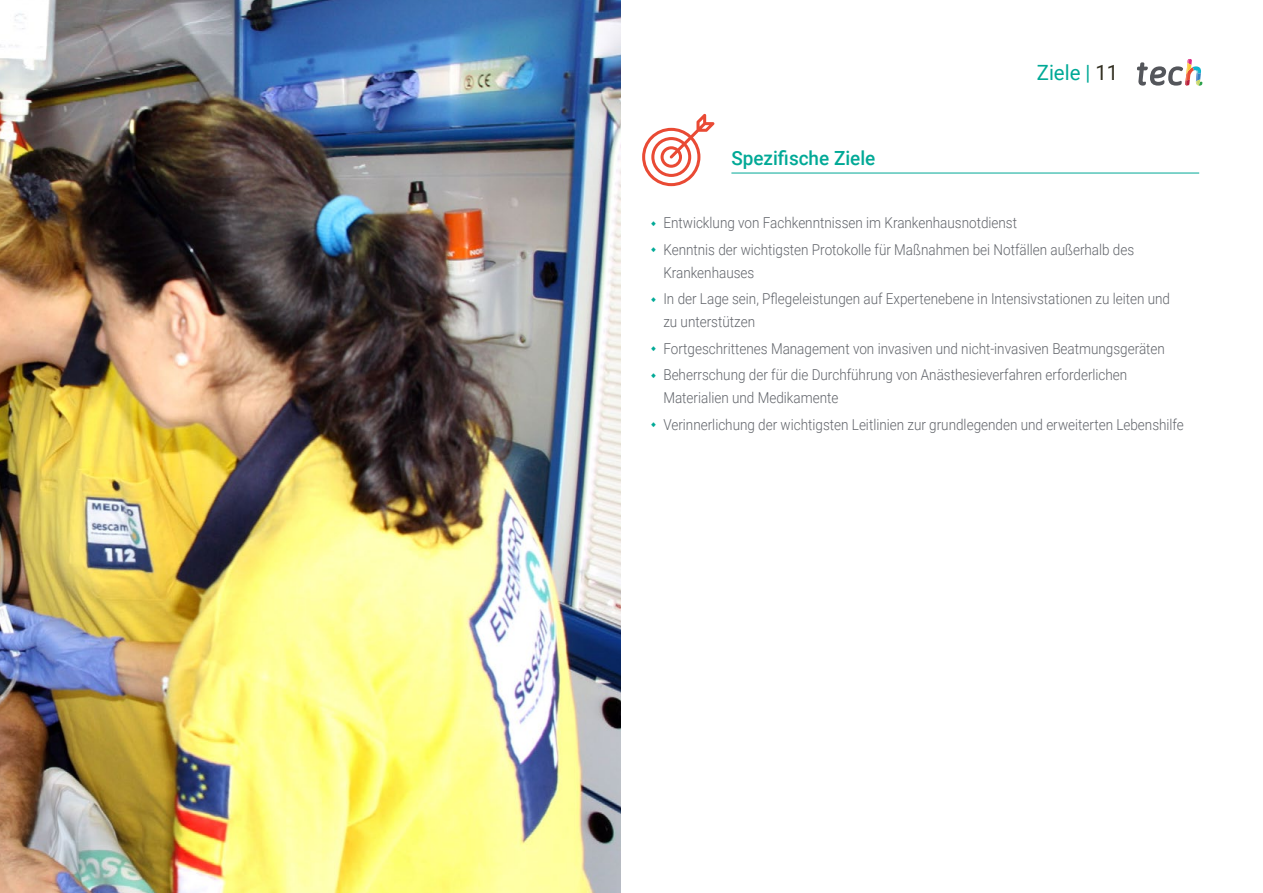
<style>
.page{position:relative;width:1263px;height:893px;background:#fff}
.page>*{position:absolute;margin:0;border:0;box-sizing:border-box;transform-origin:0 0}
.t1{font:21px "Roboto";color:#00a996}
.t2{font:500 19.5px "Roboto";color:#00a996}
.t3{font:300 15px/26.7px "Roboto";color:#61646a;scale:.9 1}
.s1{color:#312e20}
</style>
<div class="page">
<img style="left:0;top:0;width:621px;height:893px">
<svg style="left:1137px;top:59px;width:65px;height:27px"></svg>
<hr style="left:731px;top:173px;width:468px;height:1px;background:#00a996">
<svg style="left:642px;top:114px;width:72px;height:72px"></svg>
<h2 class="t2" style="left:731px;top:144px;width:145px">Spezifische Ziele</h2>
<h1 class="t1" style="left:1037px;top:57px;width:83px">Ziele | <span class="s1">11</span></h1>
<p class="t3" style="left:663px;top:209px;width:525px">Entwicklung von Fachkenntnissen im Krankenhausnotdienst<br>Kenntnis der wichtigsten Protokolle für Maßnahmen bei Notfällen außerhalb des</p>
<p class="t3" style="left:663px;top:258px;width:564px">Krankenhauses<br>In der Lage sein, Pflegeleistungen auf Expertenebene in Intensivstationen zu leiten und</p>
<p class="t3" style="left:663px;top:308px;width:559px">zu unterstützen<br>Fortgeschrittenes Management von invasiven und nicht-invasiven Beatmungsgeräten<br>Beherrschung der für die Durchführung von Anästhesieverfahren erforderlichen</p>
<p class="t3" style="left:663px;top:384px;width:580px">Materialien und Medikamente<br>Verinnerlichung der wichtigsten Leitlinien zur grundlegenden und erweiterten Lebenshilfe</p>
</div>
